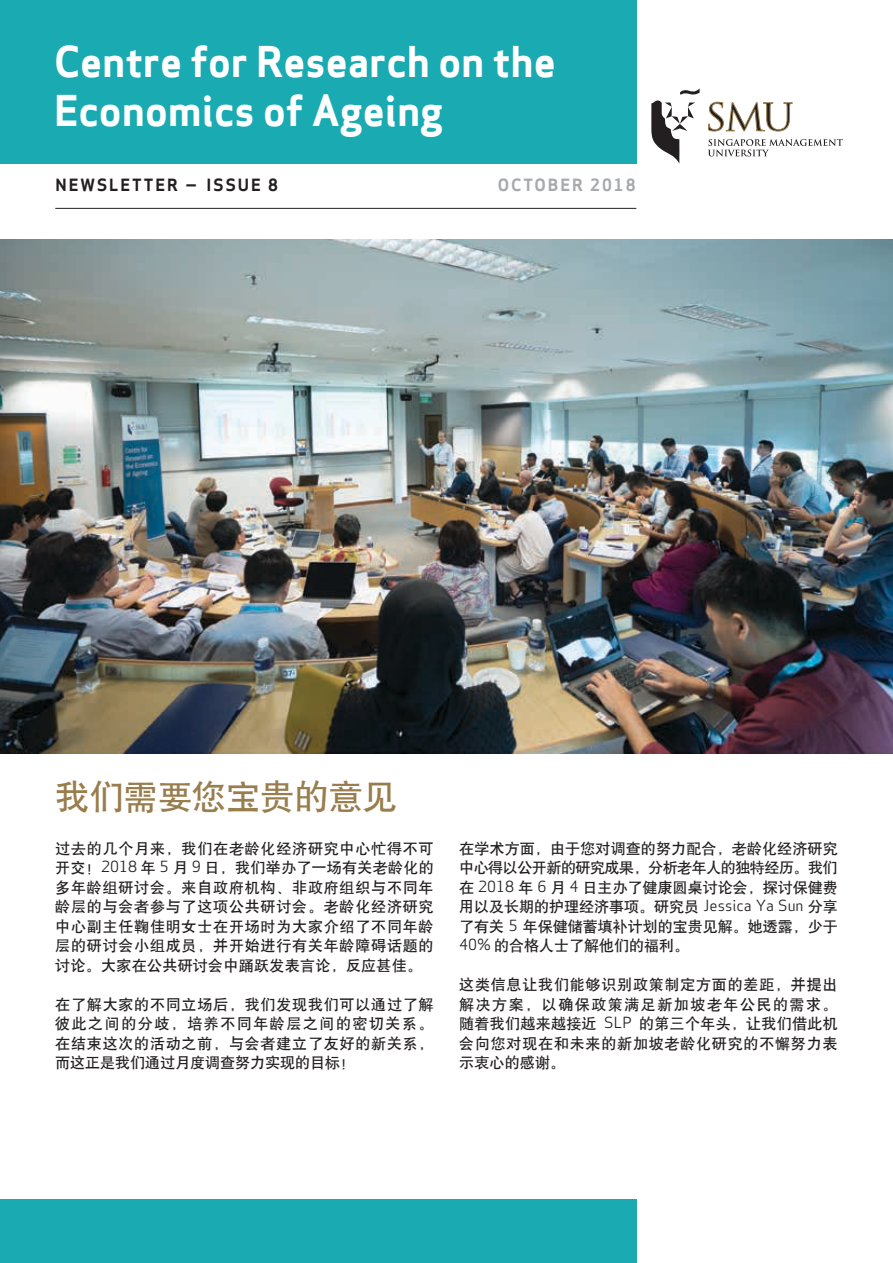
<style>
.page{position:relative;width:893px;height:1263px;background:#fff}
.page>*{position:absolute;margin:0;border:0;box-sizing:border-box;transform-origin:0 0}
.t1{font:41.4px/49.8px "Apex Sans Bold T";color:#fff}
.t2{font:34.5px "H Yb 1 gj";letter-spacing:-.01em;color:#987d4d}
.t3{font:16.5px "Apex Sans Bold T";letter-spacing:.12em;color:#231f20}
.t4{font:16.5px "Apex Sans Bold T";letter-spacing:.12em;color:#a7a9ac}
.t5{font:15px/19.5px "H Yb 1 gj";letter-spacing:.02em;color:#231f20;text-align:justify}
.s1{font-family:"Apex Sans Book T"}
</style>
<div class="page">
<div style="left:0;top:0;width:636px;height:164px;background:#19abb1"></div>
<svg style="left:708px;top:102px;width:85px;height:29px"></svg>
<svg style="left:651px;top:88px;width:49px;height:76px"></svg>
<svg style="left:708px;top:139px;width:135px;height:17px"></svg>
<hr style="left:55px;top:208px;width:581px;height:1px;background:#231f20">
<div style="left:0;top:1200px;width:636px;height:63px;background:#19abb1"></div>
<img style="left:0;top:239px;width:893px;height:515px">
<h1 class="t1" style="left:54px;top:36px;width:503px">Centre for Research on the<br>Economics of Ageing</h1>
<p class="t3" style="left:56px;top:174px;width:224px">NEWSLETTER - ISSUE 8</p>
<p class="t4" style="left:498px;top:174px;width:140px">OCTOBER 2018</p>
<h2 class="t2" style="left:55px;top:779px;width:343px">我们需要您宝贵的意见</h2>
<p class="t5" style="left:55px;top:838px;width:380px">过去的几个月来，我们在老龄化经济研究中心忙得不可开交！<span class="s1">2018</span> 年 <span class="s1">5</span> 月 <span class="s1">9</span> 日，我们举办了一场有关老龄化的多年龄组研讨会。来自政府机构、非政府组织与不同年龄层的与会者参与了这项公共研讨会。老龄化经济研究中心副主任鞠佳明女士在开场时为大家介绍了不同年龄层的研讨会小组成员，并开始进行有关年龄障碍话题的讨论。大家在公共研讨会中踊跃发表言论，反应甚佳。</p>
<p class="t5" style="left:55px;top:994px;width:380px">在了解大家的不同立场后，我们发现我们可以通过了解彼此之间的分歧，培养不同年龄层之间的密切关系。在结束这次的活动之前，与会者建立了友好的新关系，而这正是我们通过月度调查努力实现的目标！</p>
<p class="t5" style="left:459px;top:838px;width:380px">在学术方面，由于您对调查的努力配合，老龄化经济研究中心得以公开新的研究成果，分析老年人的独特经历。我们在 <span class="s1">2018</span> 年 <span class="s1">6</span> 月 <span class="s1">4</span> 日主办了健康圆桌讨论会，探讨保健费用以及长期的护理经济事项。研究员 <span class="s1">Jessica Ya Sun</span> 分享了有关 <span class="s1">5</span> 年保健储蓄填补计划的宝贵见解。她透露，少于<span class="s1">40%</span> 的合格人士了解他们的福利。</p>
<p class="t5" style="left:459px;top:975px;width:380px">这类信息让我们能够识别政策制定方面的差距，并提出解决方案，以确保政策满足新加坡老年公民的需求。随着我们越来越接近 <span class="s1">SLP</span> 的第三个年头，让我们借此机会向您对现在和未来的新加坡老龄化研究的不懈努力表示衷心的感谢。</p>
</div>
